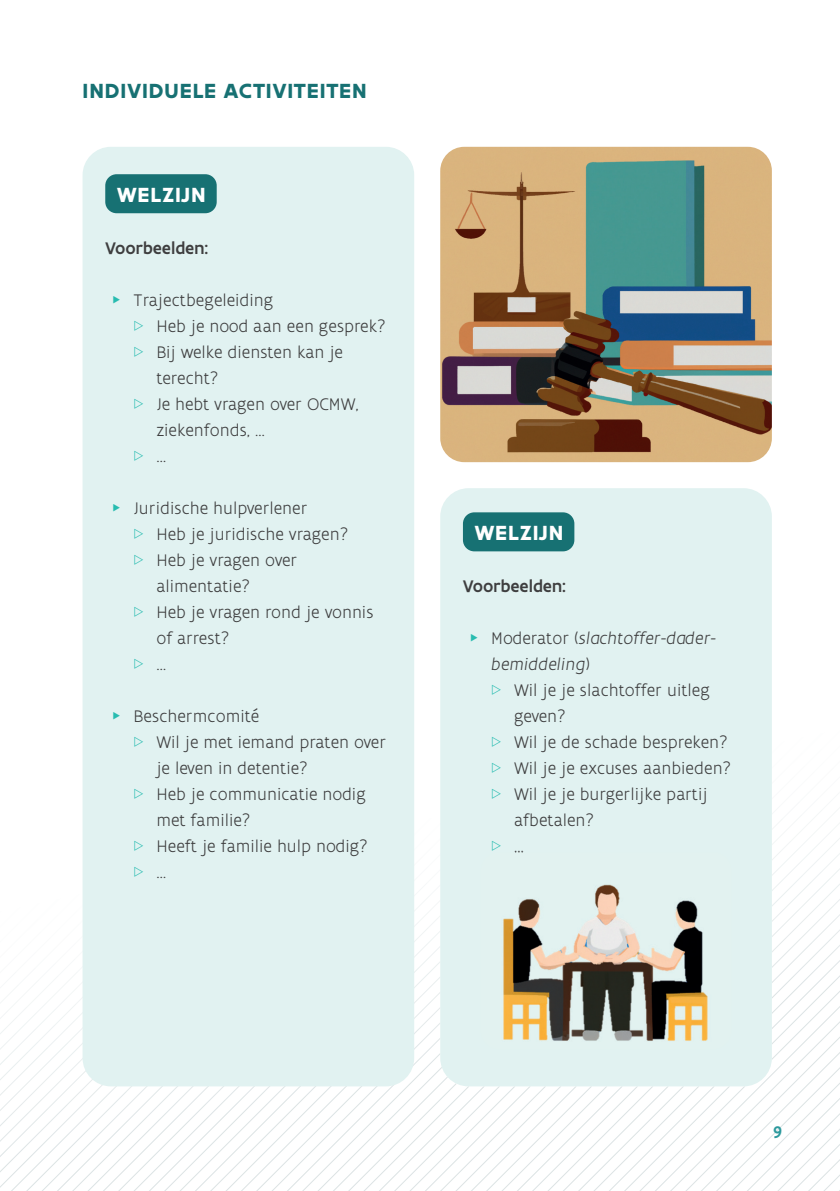
<style>
.page{position:relative;width:840px;height:1191px;background:#fff}
.page>*{position:absolute;margin:0;border:0;box-sizing:border-box;transform-origin:0 0}
.t1{font:700 22px "Flanders Art Sans";letter-spacing:.03em;color:#177173}
.t2{font:700 22px "Flanders Art Sans";letter-spacing:.04em;color:#fff}
.t3{font:300 18px/26px "Flanders Art Sans";color:#3e3e3f}
.t4{font:italic 300 18px/26px "Flanders Art Sans";color:#3e3e3f}
.t5{font:500 18px "Flanders Art Sans";color:#3e3e3f}
.t6{font:500 18px "Flanders Art Sans";color:#2d999d}
.s1{font-style:normal}
</style>
<div class="page">
<svg style="left:210px;top:1086px;width:15px;height:105px"></svg>
<svg style="left:225px;top:1086px;width:15px;height:105px"></svg>
<svg style="left:240px;top:1086px;width:62px;height:105px"></svg>
<svg style="left:547px;top:898px;width:292px;height:293px"></svg>
<svg style="left:562px;top:914px;width:277px;height:277px"></svg>
<svg style="left:577px;top:929px;width:262px;height:262px"></svg>
<svg style="left:593px;top:944px;width:246px;height:247px"></svg>
<svg style="left:608px;top:959px;width:231px;height:232px"></svg>
<svg style="left:623px;top:975px;width:216px;height:216px"></svg>
<svg style="left:639px;top:990px;width:200px;height:201px"></svg>
<svg style="left:654px;top:1005px;width:185px;height:186px"></svg>
<div style="left:82px;top:147px;width:332px;height:939px;background:#e1f2f1;border-radius:28px"></div>
<div style="left:105px;top:174px;width:111px;height:39px;background:#177173;border-radius:11px"></div>
<div style="left:440px;top:488px;width:331px;height:598px;background:#e1f2f1;border-radius:28px"></div>
<div style="left:462px;top:512px;width:112px;height:39px;background:#177173;border-radius:11px"></div>
<img style="left:440px;top:147px;width:331px;height:315px">
<img style="left:503px;top:852px;width:205px;height:189px">
<svg style="left:82px;top:712px;width:1px;height:200px"></svg>
<p class="t1" style="left:83px;top:77px;width:285px">INDIVIDUELE ACTIVITEITEN</p>
<p class="t2" style="left:117px;top:181px;width:91px">WELZIJN</p>
<p class="t5" style="left:105px;top:237px;width:104px">Voorbeelden:</p>
<p class="t3" style="left:156px;top:287px;width:231px;text-indent:-23px">Trajectbegeleiding<br>Heb je nood aan een gesprek?<br>Bij welke diensten kan je terecht?<br>Je hebt vragen over OCMW, ziekenfonds, …<br>…</p>
<p class="t3" style="left:156px;top:495px;width:218px;text-indent:-23px">Juridische hulpverlener<br>Heb je juridische vragen?<br>Heb je vragen over alimentatie?<br>Heb je vragen rond je vonnis of arrest?<br>…</p>
<p class="t3" style="left:156px;top:703px;width:231px;text-indent:-23px">Beschermcomité<br>Wil je met iemand praten over je leven in detentie?<br>Heb je communicatie nodig met familie?<br>Heeft je familie hulp nodig?<br>…</p>
<p class="t2" style="left:474px;top:519px;width:91px">WELZIJN</p>
<p class="t5" style="left:462px;top:575px;width:104px">Voorbeelden:</p>
<p class="t4" style="left:491px;top:625px;width:226px"><span class="s1">Moderator (</span>slachtoffer-dader&shy;bemiddeling<span class="s1">)</span></p>
<p class="t3" style="left:513px;top:677px;width:218px">Wil je je slachtoffer uitleg geven?<br>Wil je de schade bespreken?<br>Wil je je excuses aanbieden?<br>Wil je je burgerlijke partij afbetalen?<br>…</p>
<p class="t6" style="left:772px;top:1121px;width:11px">9</p>
</div>
